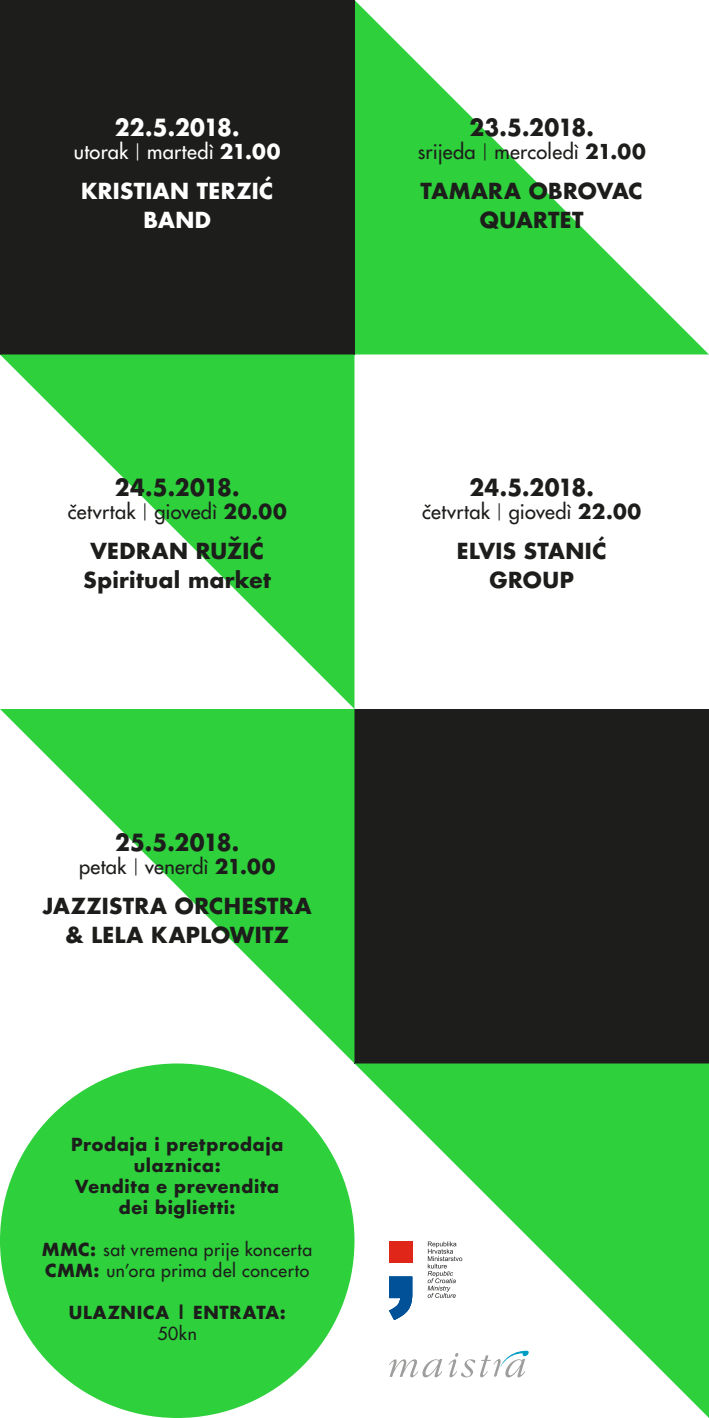
<style>
.page{position:relative;width:709px;height:1418px;background:#fff}
.page>*{position:absolute;margin:0;border:0;box-sizing:border-box;transform-origin:0 0}
.t1{font:700 23px "Futura";letter-spacing:-.03em;color:#1d1d1b;scale:.94 1}
.t2{font:700 23px "Futura";letter-spacing:-.025em;color:#fff;scale:.94 1}
.t3{font:700 21.5px/29px "Futura";letter-spacing:.015em;color:#1d1d1b;text-align:center}
.t4{font:700 21.5px/29px "Futura";letter-spacing:.02em;color:#fff;text-align:center}
.t5{font:20px "Futura";letter-spacing:.015em;color:#1d1d1b}
.t6{font:20px "Futura";letter-spacing:.015em;color:#fff}
.t7{font:700 17.5px/21px "Futura";letter-spacing:.04em;color:#1d1d1b;text-align:center}
.t8{font:17.5px/21px "Futura";letter-spacing:.035em;color:#1d1d1b}
.s1{font-family:"DIN Pro";font-weight:300}
.s2{font-weight:700}
</style>
<div class="page">
<svg style="left:354px;top:0;width:355px;height:354px"></svg>
<div style="left:0;top:1063px;width:354px;height:354px;background:#2ed03c;border-radius:50%"></div>
<div style="left:0;top:0;width:354px;height:354px;background:#1d1d1b"></div>
<svg style="left:0;top:354px;width:354px;height:355px"></svg>
<div style="left:354px;top:709px;width:355px;height:354px;background:#1d1d1b"></div>
<svg style="left:354px;top:1063px;width:355px;height:354px;fill:#2ed03c"></svg>
<svg style="left:0;top:709px;width:354px;height:354px"></svg>
<svg style="left:427px;top:1241px;width:35px;height:56px"></svg>
<svg style="left:389px;top:1276px;width:23px;height:43px"></svg>
<div style="left:389px;top:1241px;width:23px;height:22px;background:#df2618"></div>
<svg style="left:389px;top:1358px;width:53px;height:19px"></svg>
<svg style="left:448px;top:1350px;width:81px;height:27px"></svg>
<p class="t2" style="left:115px;top:112px;width:134px">22.5.2018.</p>
<p class="t6" style="left:74px;top:138px;width:208px">utorak <span class="s1">|</span> martedì <span class="s2">21.00</span></p>
<p class="t4" style="left:81px;top:176px;width:194px">KRISTIAN TERZIĆ<br>BAND</p>
<p class="t1" style="left:115px;top:471px;width:134px">24.5.2018.</p>
<p class="t5" style="left:68px;top:498px;width:220px">četvrtak <span class="s1">|</span> giovedì <span class="s2">20.00</span></p>
<p class="t3" style="left:84px;top:535px;width:189px">VEDRAN RUŽIĆ<br>Spiritual market</p>
<p class="t1" style="left:115px;top:826px;width:133px">25.5.2018.</p>
<p class="t5" style="left:79px;top:853px;width:198px">petak <span class="s1">|</span> venerdì <span class="s2">21.00</span></p>
<p class="t3" style="left:43px;top:890px;width:270px">JAZZISTRA ORCHESTRA &amp; LELA KAPLOWITZ</p>
<p class="t7" style="left:71px;top:1133px;width:214px">Prodaja i pretprodaja ulaznica:<br>Vendita e prevendita dei biglietti:</p>
<p class="t8" style="left:42px;top:1238px;width:271px"><span class="s2">MMC:</span> sat vremena prije koncerta<br><span class="s2">CMM:</span> un’ora prima del concerto</p>
<p class="t7" style="left:69px;top:1301px;width:218px">ULAZNICA | ENTRATA:</p>
<p class="t8" style="left:158px;top:1322px;width:41px">50kn</p>
<p class="t1" style="left:469px;top:112px;width:134px">23.5.2018.</p>
<p class="t5" style="left:418px;top:138px;width:229px">srijeda <span class="s1">|</span> mercoledì <span class="s2">21.00</span></p>
<p class="t3" style="left:420px;top:176px;width:224px">TAMARA OBROVAC<br>QUARTET</p>
<p class="t1" style="left:469px;top:471px;width:134px">24.5.2018.</p>
<p class="t5" style="left:422px;top:498px;width:221px">četvrtak <span class="s1">|</span> giovedì <span class="s2">22.00</span></p>
<p class="t3" style="left:457px;top:535px;width:151px">ELVIS STANIĆ<br>GROUP</p>
</div>
